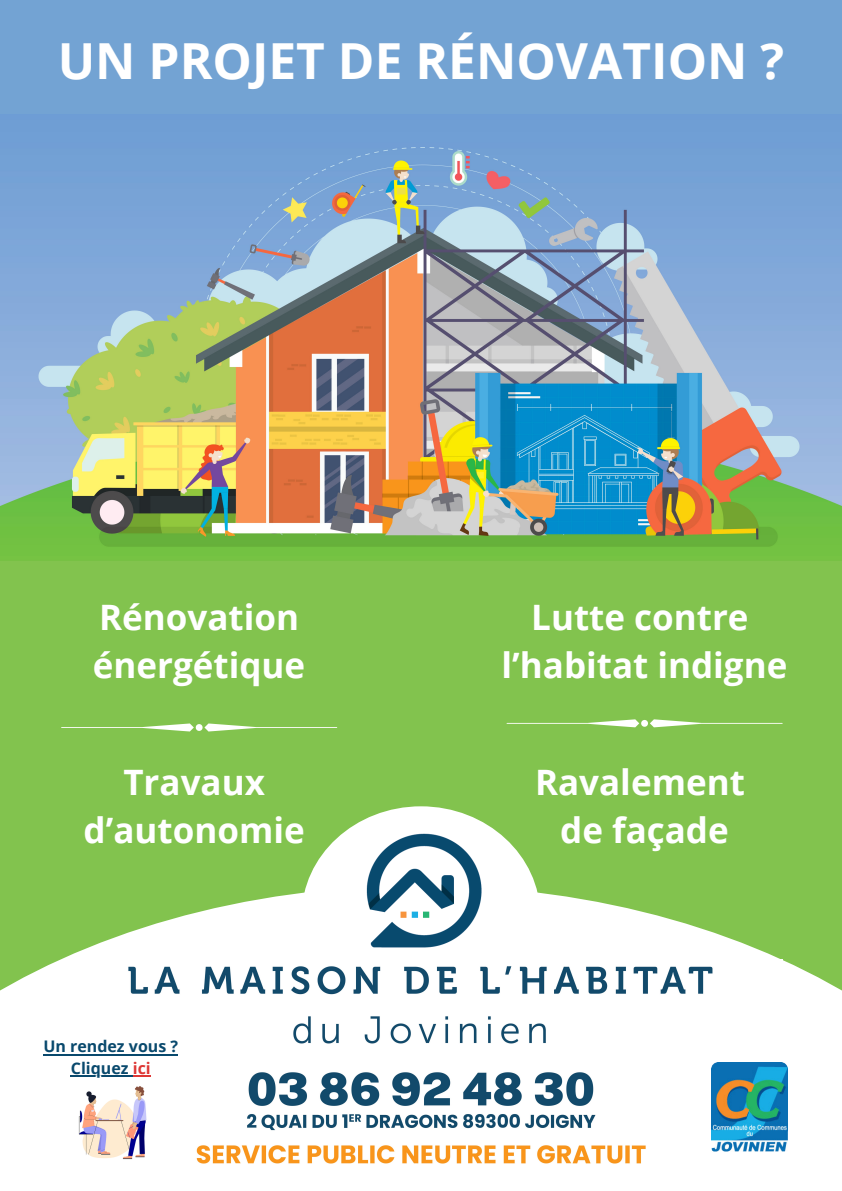
<style>
.page{position:relative;width:842px;height:1191px;background:#fff}
.page>*{position:absolute;margin:0;border:0;box-sizing:border-box;transform-origin:0 0}
.t1{font:700 49.7px "Open Sans";color:#fff}
.t2{font:700 35px/48.8px "Open Sans";color:#fff;text-align:center}
.t3{font:700 16px "Open Sans";color:#09496d}
.s1{color:#de3735}
</style>
<div class="page">
<img style="left:0;top:114px;width:842px;height:447px">
<div style="left:0;top:0;width:842px;height:114px;background:#73a3d3"></div>
<div style="left:0;top:561px;width:842px;height:629px;background:#82c34e"></div>
<svg style="left:507px;top:719px;width:276px;height:8px"></svg>
<svg style="left:0;top:885px;width:842px;height:305px;fill:#fff"></svg>
<div style="left:302px;top:806px;width:238px;height:219px;background:#fff;border-radius:50%"></div>
<img style="left:366px;top:833px;width:116px;height:115px">
<img style="left:75px;top:959px;width:707px;height:221px">
<svg style="left:61px;top:723px;width:276px;height:8px"></svg>
<div style="left:50px;top:1060px;width:91px;height:117px;background:#fff"></div>
<div style="left:29px;top:1043px;width:133px;height:127px;background:#fff"></div>
<img style="left:78px;top:1086px;width:69px;height:74px">
<div style="left:661px;top:1075px;width:181px;height:115px;background:#fff"></div>
<img style="left:712px;top:1062px;width:76px;height:89px">
<hr style="left:43px;top:1053px;width:135px;height:2px;background:#09496d">
<hr style="left:71px;top:1075px;width:62px;height:1px;background:#09496d">
<svg style="left:133px;top:1075px;width:18px;height:1px"></svg>
<p class="t1" style="left:58px;top:26px;width:728px">UN PROJET DE RÉNOVATION ?</p>
<p class="t2" style="left:93px;top:591px;width:214px;text-align:left">Rénovation énergétique</p>
<p class="t2" style="left:531px;top:591px;width:219px">Lutte contre</p>
<p class="t2" style="left:502px;top:640px;width:287px">l’habitat indigne</p>
<p class="t2" style="left:84px;top:756px;width:223px">Travaux d’autonomie</p>
<p class="t2" style="left:535px;top:756px;width:211px">Ravalement</p>
<p class="t2" style="left:560px;top:805px;width:170px">de façade</p>
<p class="t3" style="left:43px;top:1035px;width:136px">Un rendez vous ?</p>
<p class="t3" style="left:71px;top:1056px;width:81px">Cliquez <span class="s1">ici</span></p>
</div>
